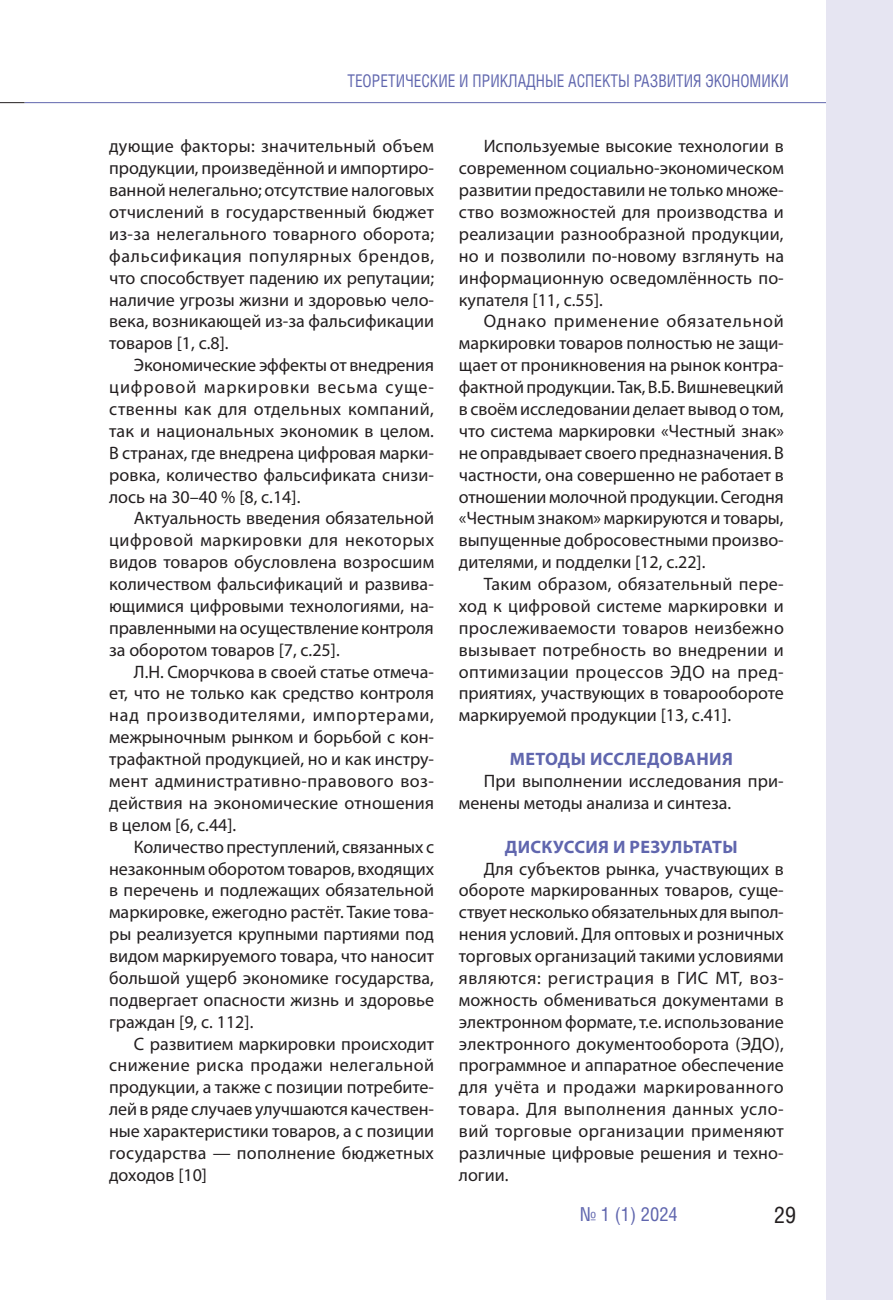
<style>
.page{position:relative;width:893px;height:1300px;background:#fff}
.page>*{position:absolute;margin:0;border:0;box-sizing:border-box;transform-origin:0 0}
.t1{font:22.75px "Helios Cond";color:#231f20}
.t2{font:19.25px "Helios Cond";color:#6066ae}
.ТЕКСТ_осн{font:18.03px/21.9px "Myriad Pro";color:#231f20;text-align:justify}
.ТЕКСТ_осн-2{font:700 18.03px "Myriad Pro";letter-spacing:.02em;color:#6066ae}
.t3{font:17.5px "Helios Cond";color:#6066ae;scale:.9 1}
</style>
<div class="page">
<svg style="left:0;top:102px;width:25px;height:1px"></svg>
<hr style="left:25px;top:102px;width:868px;height:1px;background:#6066ae">
<div style="left:826px;top:0;width:67px;height:1300px;background:#e6e5f2"></div>
<p class="t3" style="left:347px;top:70px;width:492px">ТЕОРЕТИЧЕСКИЕ И ПРИКЛАДНЫЕ АСПЕКТЫ РАЗВИТИЯ ЭКОНОМИКИ</p>
<p class="ТЕКСТ_осн" style="left:109px;top:135px;width:326px">дующие факторы: значительный объем продукции, произведённой и импортиро&shy;ванной нелегально; отсутствие налоговых отчислений в государственный бюджет из-за нелегального товарного оборота; фальсификация популярных брендов, что способствует падению их репутации; наличие угрозы жизни и здоровью чело&shy;века, возникающей из-за фальсификации товаров [1, с.8].</p>
<p class="ТЕКСТ_осн" style="left:109px;top:354px;width:326px;text-indent:25px">Экономические эффекты от внедрения цифровой маркировки весьма суще&shy;ственны как для отдельных компаний, так и национальных экономик в целом.<br>В странах, где внедрена цифровая марки&shy;ровка, количество фальсификата снизи&shy;лось на 30–40 % [8, с.14].</p>
<p class="ТЕКСТ_осн" style="left:109px;top:507px;width:327px;text-indent:25px">Актуальность введения обязательной цифровой маркировки для некоторых видов товаров обусловлена возросшим количеством фальсификаций и развива&shy;ющимися цифровыми технологиями, на&shy;правленными на осуществление контроля за оборотом товаров [7, с.25].</p>
<p class="ТЕКСТ_осн" style="left:109px;top:660px;width:327px;text-indent:25px">Л.Н. Сморчкова в своей статье отмеча&shy;ет, что не только как средство контроля над производителями, импортерами, межрыночным рынком и борьбой с кон&shy;трафактной продукцией, но и как инстру&shy;мент административно-правового воз&shy;действия на экономические отношения в целом [6, с.44].</p>
<p class="ТЕКСТ_осн" style="left:109px;top:835px;width:326px;text-indent:25px">Количество преступлений, связанных с незаконным оборотом товаров, входящих в перечень и подлежащих обязательной маркировке, ежегодно растёт. Такие това&shy;ры реализуется крупными партиями под видом маркируемого товара, что наносит большой ущерб экономике государства, подвергает опасности жизнь и здоровье граждан [9, с. 112].</p>
<p class="ТЕКСТ_осн" style="left:109px;top:1032px;width:326px;text-indent:25px">С развитием маркировки происходит снижение риска продажи нелегальной продукции, а также с позиции потребите&shy;лей в ряде случаев улучшаются качествен&shy;ные характеристики товаров, а с позиции государства — пополнение бюджетных доходов [10]</p>
<p class="ТЕКСТ_осн" style="left:459px;top:135px;width:327px;text-indent:25px">Используемые высокие технологии в современном социально-экономическом развитии предоставили не только множе&shy;ство возможностей для производства и реализации разнообразной продукции, но и позволили по-новому взглянуть на информационную осведомлённость по&shy;купателя [11, с.55].</p>
<p class="ТЕКСТ_осн" style="left:459px;top:310px;width:327px;text-indent:25px">Однако применение обязательной маркировки товаров полностью не защи&shy;щает от проникновения на рынок контра&shy;фактной продукции. Так, В.Б. Вишневецкий в своём исследовании делает вывод о том, что система маркировки «Честный знак» не оправдывает своего предназначения. В частности, она совершенно не работает в отношении молочной продукции. Сегодня «Честным знаком» маркируются и товары, выпущенные добросовестными произво&shy;дителями, и подделки [12, с.22].</p>
<p class="ТЕКСТ_осн" style="left:459px;top:573px;width:327px;text-indent:25px">Таким образом, обязательный пере&shy;ход к цифровой системе маркировки и прослеживаемости товаров неизбежно вызывает потребность во внедрении и оптимизации процессов ЭДО на пред&shy;приятиях, участвующих в товарообороте маркируемой продукции [13, с.41].</p>
<p class="ТЕКСТ_осн-2" style="left:510px;top:747px;width:224px">МЕТОДЫ ИССЛЕДОВАНИЯ</p>
<p class="ТЕКСТ_осн" style="left:459px;top:770px;width:326px;text-indent:25px">При выполнении исследования при&shy;менены методы анализа и синтеза.</p>
<p class="ТЕКСТ_осн-2" style="left:505px;top:835px;width:234px">ДИСКУССИЯ И РЕЗУЛЬТАТЫ</p>
<p class="ТЕКСТ_осн" style="left:459px;top:857px;width:327px;text-indent:25px">Для субъектов рынка, участвующих в обороте маркированных товаров, суще&shy;ствует несколько обязательных для выпол&shy;нения условий. Для оптовых и розничных торговых организаций такими условиями являются: регистрация в ГИС МТ, воз&shy;можность обмениваться документами в электронном формате, т.е. использование электронного документооборота (ЭДО), программное и аппаратное обеспечение для учёта и продажи маркированного товара. Для выполнения данных усло&shy;вий торговые организации применяют различные цифровые решения и техно&shy;логии.</p>
<p class="t2" style="left:580px;top:1203px;width:99px">№ 1 (1) 2024</p>
<p class="t1" style="left:774px;top:1200px;width:23px">29</p>
</div>
